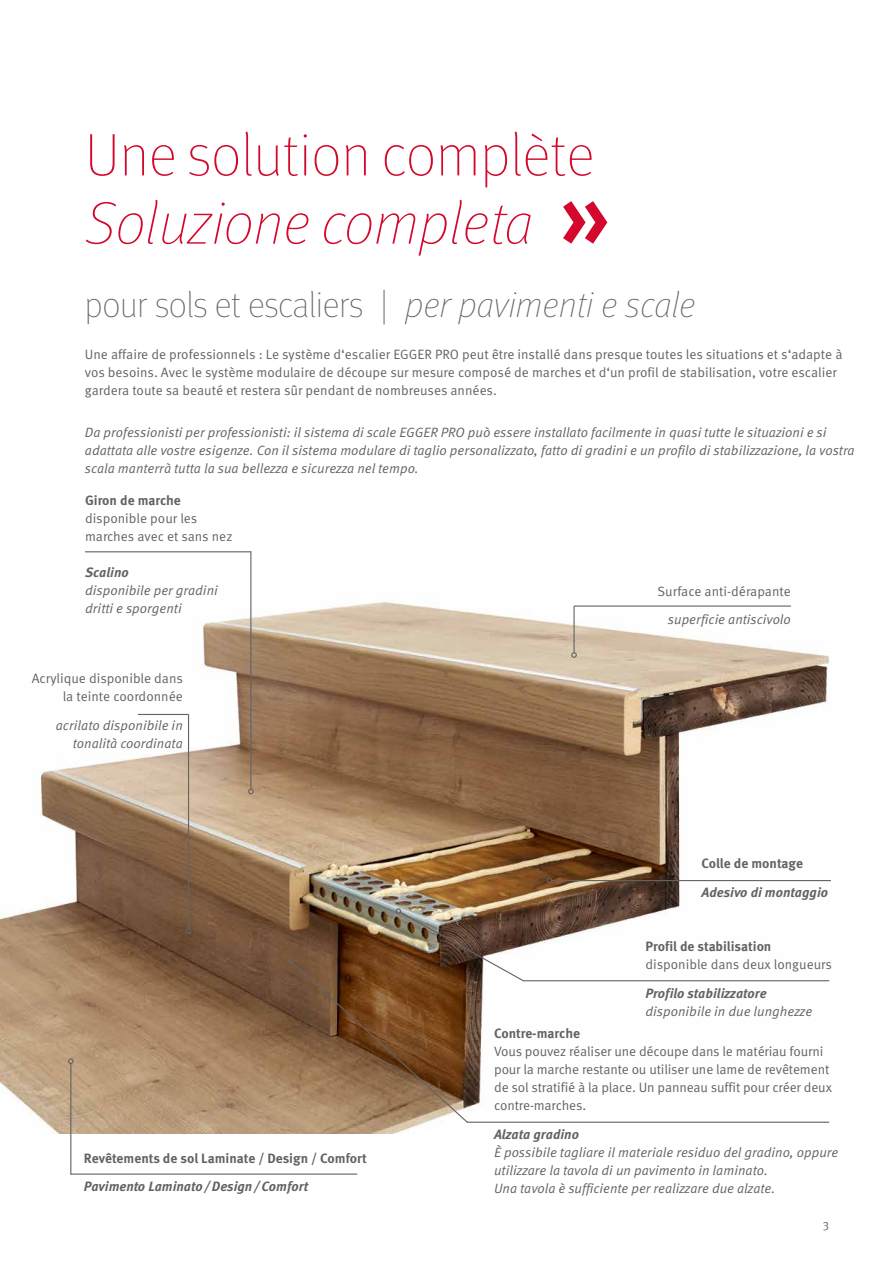
<style>
.page{position:relative;width:893px;height:1263px;background:#fff}
.page>*{position:absolute;margin:0;border:0;box-sizing:border-box;transform-origin:0 0}
.t1{font:100 60px "Meta Pro";color:#d4082c}
.t2{font:italic 100 60px "Meta Pro";color:#d4082c}
.t3{font:100 36px "Meta Pro";letter-spacing:-.01em;color:#636362}
.t4{font:13.5px/18px "Meta Pro";letter-spacing:-.005em;color:#636362}
.t5{font:italic 13.5px/18px "Meta Pro";color:#636362}
.t6{font:700 13.5px "Meta Pro";color:#636362}
.t7{font:italic 700 13.5px "Meta Pro";color:#636362}
.t8{font:12px "Meta Pro";color:#636362}
.s1{font-style:italic}
</style>
<div class="page">
<img style="left:0;top:586px;width:831px;height:548px">
<svg style="left:563px;top:201px;width:44px;height:43px"></svg>
<hr style="left:85px;top:551px;width:166px;height:1px;background:#636362">
<hr style="left:574px;top:605px;width:217px;height:2px;background:#636362">
<hr style="left:138px;top:714px;width:51px;height:1px;background:#636362">
<hr style="left:71px;top:1173px;width:286px;height:2px;background:#636362">
<hr style="left:250px;top:551px;width:1px;height:238px;background:#636362">
<svg style="left:248px;top:789px;width:6px;height:5px"></svg>
<hr style="left:573px;top:606px;width:2px;height:47px;background:#636362">
<svg style="left:571px;top:652px;width:6px;height:6px"></svg>
<hr style="left:552px;top:880px;width:279px;height:1px;background:#636362">
<svg style="left:547px;top:878px;width:5px;height:5px"></svg>
<hr style="left:188px;top:714px;width:1px;height:215px;background:#636362">
<svg style="left:186px;top:928px;width:5px;height:6px"></svg>
<hr style="left:70px;top:1063px;width:1px;height:112px;background:#636362">
<svg style="left:68px;top:1058px;width:6px;height:6px"></svg>
<hr style="left:523px;top:980px;width:306px;height:1px;background:#636362">
<hr style="left:467px;top:1121px;width:362px;height:2px;background:#636362">
<img style="left:288px;top:908px;width:236px;height:216px">
<h1 class="t1" style="left:85px;top:113px;width:511px">Une solution complète</h1>
<h1 class="t2" style="left:85px;top:182px;width:449px">Soluzione completa</h1>
<h2 class="t3" style="left:85px;top:279px;width:612px">pour sols et escaliers | <span class="s1">per pavimenti e scale</span></h2>
<p class="t4" style="left:85px;top:346px;width:759px">Une affaire de professionnels : Le système d‘escalier EGGER PRO peut être installé dans presque toutes les situations et s‘adapte à vos besoins. Avec le système modulaire de découpe sur mesure composé de marches et d‘un profil de stabilisation, votre escalier gardera toute sa beauté et restera sûr pendant de nombreuses années.</p>
<p class="t5" style="left:85px;top:424px;width:771px">Da professionisti per professionisti: il sistema di scale EGGER PRO può essere installato facilmente in quasi tutte le situazioni e si adattata alle vostre esigenze. Con il sistema modulare di taglio personalizzato, fatto di gradini e un profilo di stabilizzazione, la vostra scala manterrà tutta la sua bellezza e sicurezza nel tempo.</p>
<p class="t6" style="left:85px;top:490px;width:97px">Giron de marche</p>
<p class="t4" style="left:85px;top:510px;width:149px">disponible pour les marches avec et sans nez</p>
<p class="t7" style="left:85px;top:562px;width:45px">Scalino</p>
<p class="t5" style="left:85px;top:582px;width:134px">disponibile per gradini dritti e sporgenti</p>
<p class="t4" style="left:32px;top:670px;width:153px;text-align:right">Acrylique disponible dans la teinte coordonnée</p>
<p class="t5" style="left:56px;top:717px;width:129px;text-align:right">acrilato disponibile in tonalità coordinata</p>
<p class="t6" style="left:84px;top:1147px;width:284px">Revêtements de sol Laminate / Design / Comfort</p>
<p class="t7" style="left:84px;top:1176px;width:226px">Pavimento Laminato/Design/Comfort</p>
<p class="t4" style="left:657px;top:582px;width:135px">Surface anti-dérapante</p>
<p class="t5" style="left:668px;top:611px;width:124px">superficie antiscivolo</p>
<p class="t6" style="left:702px;top:853px;width:103px">Colle de montage</p>
<p class="t7" style="left:702px;top:881px;width:128px">Adesivo di montaggio</p>
<p class="t6" style="left:645px;top:936px;width:127px">Profil de stabilisation</p>
<p class="t4" style="left:645px;top:956px;width:188px">disponible dans deux longueurs</p>
<p class="t7" style="left:645px;top:982px;width:123px">Profilo stabilizzatore</p>
<p class="t5" style="left:645px;top:1003px;width:168px">disponibile in due lunghezze</p>
<p class="t6" style="left:494px;top:1023px;width:87px">Contre-marche</p>
<p class="t4" style="left:494px;top:1043px;width:339px">Vous pouvez réaliser une découpe dans le matériau fourni pour la marche restante ou utiliser une lame de revêtement de sol stratifié à la place. Un panneau suffit pour créer deux contre-marches.</p>
<p class="t7" style="left:494px;top:1124px;width:86px">Alzata gradino</p>
<p class="t5" style="left:494px;top:1144px;width:346px">È possibile tagliare il materiale residuo del gradino, oppure utilizzare la tavola di un pavimento in laminato.<br>Una tavola è sufficiente per realizzare due alzate.</p>
<p class="t8" style="left:823px;top:1218px;width:8px">3</p>
</div>
